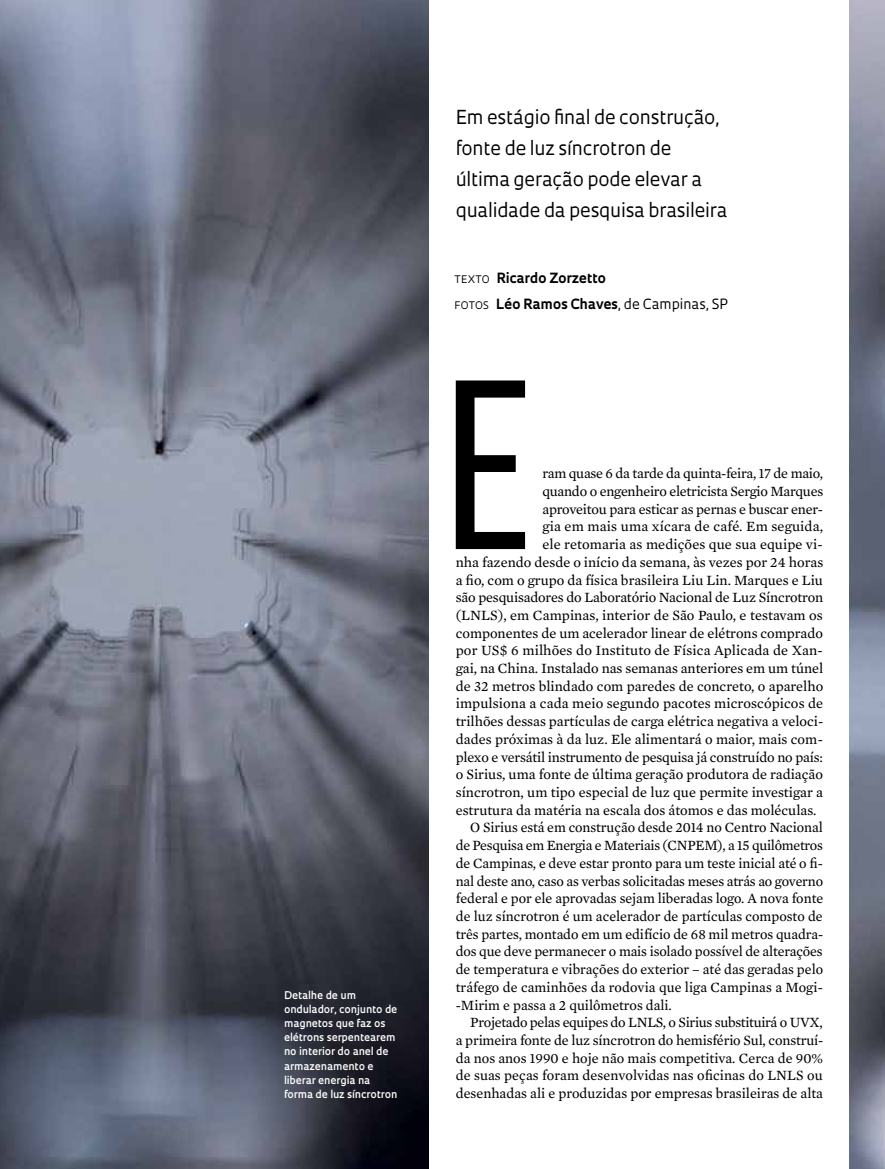
<style>
.page{position:relative;width:885px;height:1169px;background:#fff}
.page>*{position:absolute;margin:0;border:0;box-sizing:border-box;transform-origin:0 0}
.t1{font:240.75px "Bebas Neue";color:#000}
.t2{font:18.75px/30.9px "Oculum";letter-spacing:-.01em;color:#000}
.t3{font:14.4px "Mercury Text G2";color:#000}
.t4{font:14.4px "Mercury Text G2";letter-spacing:-.02em;color:#000}
.t5{font:700 13.65px/26px "Oculum";letter-spacing:-.005em;color:#000}
.t6{font:600 10.35px/14.1px "Oculum";color:#fff}
.s1{font-weight:400;font-size:10.2px}
.s2{font-weight:400}
</style>
<div class="page">
<img style="left:0;top:0;width:885px;height:1168px">
<div style="left:429px;top:0;width:420px;height:1168px;background:#fff"></div>
<p class="t6" style="left:284px;top:987px;width:115px">Detalhe de um ondulador, conjunto de magnetos que faz os elétrons serpentearem no interior do anel de armazenamento e liberar energia na forma de luz síncrotron</p>
<h2 class="t2" style="left:456px;top:101px;width:273px">Em estágio final de construção, fonte de luz síncrotron de última geração pode elevar a qualidade da pesquisa brasileira</h2>
<p class="t5" style="left:455px;top:265px;width:275px"><span class="s1">Texto</span> Ricardo Zorzetto<br><span class="s1">Fotos</span> Léo Ramos Chaves<span class="s2">, de Campinas, SP</span></p>
<h1 class="t1" style="left:446px;top:335px;width:88px">E</h1>
<p class="t3" style="left:542px;top:463px;width:282px">ram quase 6 da tarde da quinta-feira, 17 de maio,</p>
<p class="t3" style="left:542px;top:481px;width:282px">quando o engenheiro eletricista Sergio Marques</p>
<p class="t3" style="left:542px;top:498px;width:282px">aproveitou para esticar as pernas e buscar ener-</p>
<p class="t3" style="left:542px;top:516px;width:282px">gia em mais uma xícara de café. Em seguida,</p>
<p class="t3" style="left:542px;top:534px;width:282px">ele retomaria as medições que sua equipe vi-</p>
<p class="t3" style="left:456px;top:551px;width:369px">nha fazendo desde o início da semana, às vezes por 24 horas</p>
<p class="t3" style="left:456px;top:569px;width:369px">a fio, com o grupo da física brasileira Liu Lin. Marques e Liu</p>
<p class="t3" style="left:456px;top:587px;width:369px">são pesquisadores do Laboratório Nacional de Luz Síncrotron</p>
<p class="t3" style="left:456px;top:604px;width:369px">(LNLS), em Campinas, interior de São Paulo, e testavam os</p>
<p class="t3" style="left:456px;top:622px;width:369px">componentes de um acelerador linear de elétrons comprado</p>
<p class="t3" style="left:456px;top:640px;width:368px">por US$ 6 milhões do Instituto de Física Aplicada de Xan-</p>
<p class="t3" style="left:456px;top:658px;width:369px">gai, na China. Instalado nas semanas anteriores em um túnel</p>
<p class="t3" style="left:456px;top:675px;width:369px">de 32 metros blindado com paredes de concreto, o aparelho</p>
<p class="t3" style="left:456px;top:693px;width:369px">impulsiona a cada meio segundo pacotes microscópicos de</p>
<p class="t3" style="left:456px;top:711px;width:369px">trilhões dessas partículas de carga elétrica negativa a veloci-</p>
<p class="t3" style="left:456px;top:728px;width:369px">dades próximas à da luz. Ele alimentará o maior, mais com-</p>
<p class="t3" style="left:456px;top:746px;width:369px">plexo e versátil instrumento de pesquisa já construído no país:</p>
<p class="t3" style="left:456px;top:764px;width:369px">o Sirius, uma fonte de última geração produtora de radiação</p>
<p class="t3" style="left:456px;top:782px;width:369px">síncrotron, um tipo especial de luz que permite investigar a</p>
<p class="t3" style="left:456px;top:799px;width:362px">estrutura da matéria na escala dos átomos e das moléculas.</p>
<p class="t3" style="left:470px;top:817px;width:354px">O Sirius está em construção desde 2014 no Centro Nacional</p>
<p class="t4" style="left:456px;top:835px;width:369px">de Pesquisa em Energia e Materiais (CNPEM), a 15 quilômetros</p>
<p class="t3" style="left:456px;top:852px;width:369px">de Campinas, e deve estar pronto para um teste inicial até o fi-</p>
<p class="t3" style="left:456px;top:870px;width:369px">nal deste ano, caso as verbas solicitadas meses atrás ao governo</p>
<p class="t3" style="left:456px;top:888px;width:369px">federal e por ele aprovadas sejam liberadas logo. A nova fonte</p>
<p class="t3" style="left:456px;top:905px;width:369px">de luz síncrotron é um acelerador de partículas composto de</p>
<p class="t3" style="left:456px;top:923px;width:369px">três partes, montado em um edifício de 68 mil metros quadra-</p>
<p class="t3" style="left:456px;top:941px;width:368px">dos que deve permanecer o mais isolado possível de alterações</p>
<p class="t3" style="left:456px;top:959px;width:369px">de temperatura e vibrações do exterior – até das geradas pelo</p>
<p class="t3" style="left:456px;top:976px;width:369px">tráfego de caminhões da rodovia que liga Campinas a Mogi-</p>
<p class="t3" style="left:456px;top:994px;width:218px">-Mirim e passa a 2 quilômetros dali.</p>
<p class="t4" style="left:470px;top:1012px;width:354px">Projetado pelas equipes do LNLS, o Sirius substituirá o UVX,</p>
<p class="t3" style="left:456px;top:1029px;width:369px">a primeira fonte de luz síncrotron do hemisfério Sul, construí-</p>
<p class="t3" style="left:456px;top:1047px;width:369px">da nos anos 1990 e hoje não mais competitiva. Cerca de 90%</p>
<p class="t3" style="left:456px;top:1065px;width:369px">de suas peças foram desenvolvidas nas oficinas do LNLS ou</p>
<p class="t3" style="left:456px;top:1082px;width:369px">desenhadas ali e produzidas por empresas brasileiras de alta</p>
</div>
